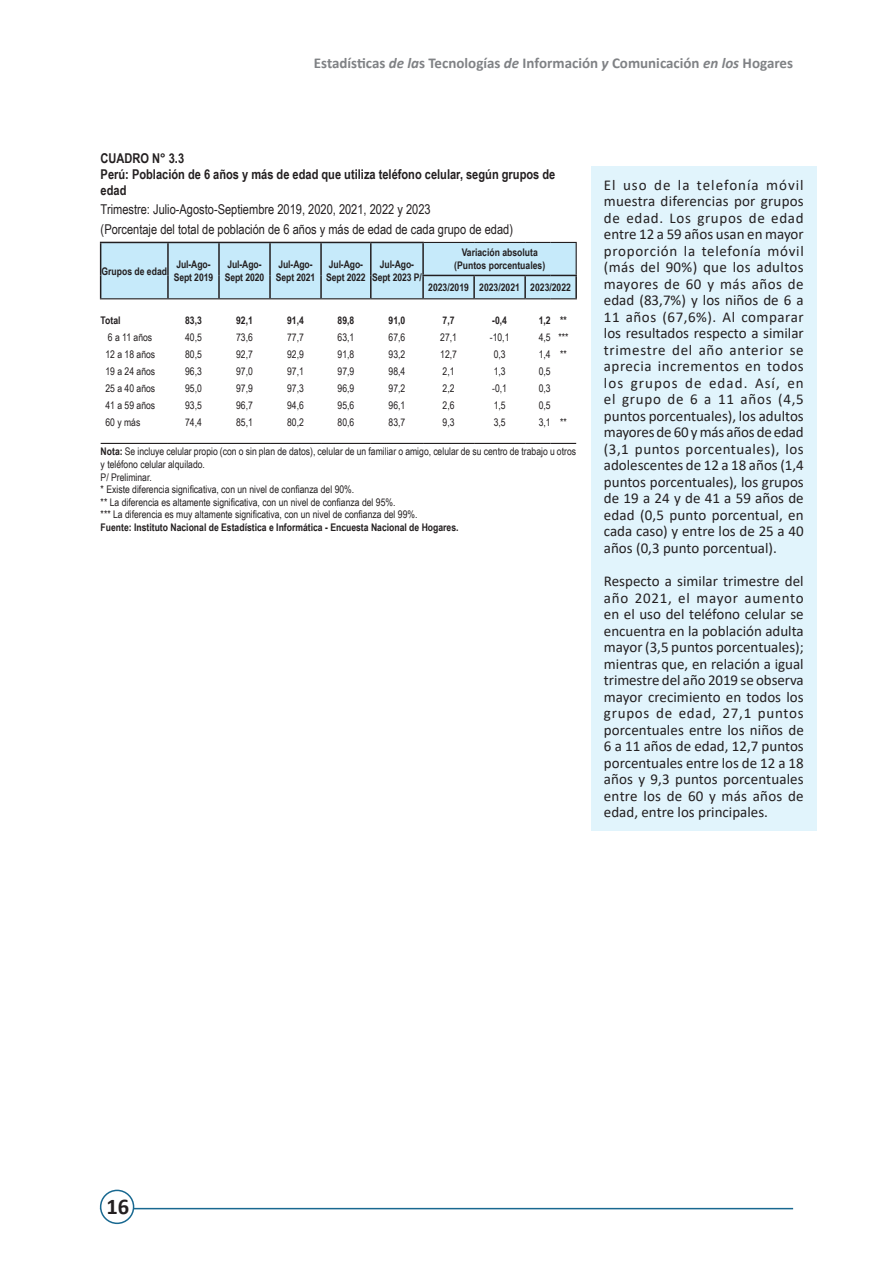
<style>
.page{position:relative;width:893px;height:1263px;background:#fff}
.page>*{position:absolute;margin:0;border:0;box-sizing:border-box;transform-origin:0 0}
.t1{font:700 22.5px "Calibri";color:#231f20}
.t2{font:15px/16.5px "Calibri";color:#231f20;text-align:justify}
.t3{font:700 15px "Calibri";color:#808285}
.t4{font:13.5px "Arial Narrow";color:#231f20}
.t5{font:700 13.5px/16.2px "Arial Narrow";color:#231f20}
.t6{font:10.5px/12.6px "Arial Narrow";color:#231f20}
.t7{font:700 10.5px/12.6px "Arial Narrow";color:#231f20}
.s1{font-style:italic}
.s2{font-weight:700}
</style>
<div class="page">
<hr style="left:100px;top:1208px;width:693px;height:1px;background:#186890">
<div style="left:101px;top:1190px;width:33px;height:33px;background:#fff;border-radius:50%"></div>
<div style="left:100px;top:1190px;width:34px;height:34px;border:2px solid #186890;border-radius:50%"></div>
<div style="left:591px;top:166px;width:225px;height:664px;background:#e1f4fc"></div>
<hr style="left:101px;top:443px;width:67px;height:1px;background:#231f20">
<hr style="left:168px;top:443px;width:51px;height:1px;background:#231f20">
<hr style="left:219px;top:443px;width:51px;height:1px;background:#231f20">
<hr style="left:270px;top:443px;width:51px;height:1px;background:#231f20">
<hr style="left:321px;top:443px;width:50px;height:1px;background:#231f20">
<hr style="left:371px;top:443px;width:52px;height:1px;background:#231f20">
<hr style="left:423px;top:443px;width:51px;height:1px;background:#231f20">
<hr style="left:474px;top:443px;width:51px;height:1px;background:#231f20">
<svg style="left:525px;top:443px;width:51px;height:1px"></svg>
<svg style="left:100px;top:242px;width:477px;height:57px;background:#bddfee"></svg>
<p class="t3" style="left:314px;top:52px;width:481px">Estadísticas <span class="s1">de la</span>s Tecnologías <span class="s1">de</span> Información <span class="s1">y</span> Comunicación <span class="s1">en los</span> Hogares</p>
<p class="t5" style="left:101px;top:149px;width:85px">CUADRO N° 3.3</p>
<p class="t5" style="left:101px;top:165px;width:456px">Perú: Población de 6 años y más de edad que utiliza teléfono celular, según grupos de edad</p>
<p class="t4" style="left:101px;top:200px;width:332px">Trimestre: Julio-Agosto-Septiembre 2019, 2020, 2021, 2022 y 2023</p>
<p class="t4" style="left:101px;top:219px;width:414px">(Porcentaje del total de población de 6 años y más de edad de cada grupo de edad)</p>
<p class="t7" style="left:102px;top:264px;width:67px">Grupos de edad</p>
<p class="t7" style="left:174px;top:258px;width:41px">Jul-Ago-<br>Sept 2019</p>
<p class="t7" style="left:225px;top:258px;width:41px">Jul-Ago-<br>Sept 2020</p>
<p class="t7" style="left:276px;top:258px;width:41px">Jul-Ago-<br>Sept 2021</p>
<p class="t7" style="left:326px;top:258px;width:41px">Jul-Ago-<br>Sept 2022</p>
<p class="t7" style="left:372px;top:258px;width:51px;text-align:center">Jul-Ago-<br>Sept 2023 P/</p>
<p class="t7" style="left:462px;top:246px;width:78px">Variación absoluta</p>
<p class="t7" style="left:454px;top:258px;width:92px">(Puntos porcentuales)</p>
<p class="t7" style="left:428px;top:281px;width:42px">2023/2019</p>
<p class="t7" style="left:479px;top:281px;width:42px">2023/2021</p>
<p class="t7" style="left:530px;top:281px;width:42px">2023/2022</p>
<p class="t7" style="left:101px;top:313px;width:21px">Total</p>
<p class="t7" style="left:185px;top:313px;width:18px">83,3</p>
<p class="t7" style="left:236px;top:313px;width:18px">92,1</p>
<p class="t7" style="left:287px;top:313px;width:18px">91,4</p>
<p class="t7" style="left:338px;top:313px;width:18px">89,8</p>
<p class="t7" style="left:389px;top:313px;width:18px">91,0</p>
<p class="t7" style="left:443px;top:313px;width:13px">7,7</p>
<p class="t7" style="left:492px;top:313px;width:16px">-0,4</p>
<p class="t7" style="left:539px;top:313px;width:13px">1,2</p>
<p class="t7" style="left:560px;top:313px;width:8px">**</p>
<p class="t6" style="left:108px;top:331px;width:46px">6 a 11 años</p>
<p class="t6" style="left:185px;top:331px;width:18px">40,5</p>
<p class="t6" style="left:236px;top:331px;width:18px">73,6</p>
<p class="t6" style="left:287px;top:331px;width:18px">77,7</p>
<p class="t6" style="left:338px;top:331px;width:18px">63,1</p>
<p class="t6" style="left:389px;top:331px;width:18px">67,6</p>
<p class="t6" style="left:440px;top:331px;width:18px">27,1</p>
<p class="t6" style="left:490px;top:331px;width:21px">-10,1</p>
<p class="t6" style="left:539px;top:331px;width:13px">4,5</p>
<p class="t6" style="left:558px;top:331px;width:12px">***</p>
<p class="t6" style="left:105px;top:348px;width:51px">12 a 18 años</p>
<p class="t6" style="left:185px;top:348px;width:18px">80,5</p>
<p class="t6" style="left:236px;top:348px;width:18px">92,7</p>
<p class="t6" style="left:287px;top:348px;width:18px">92,9</p>
<p class="t6" style="left:338px;top:348px;width:18px">91,8</p>
<p class="t6" style="left:389px;top:348px;width:18px">93,2</p>
<p class="t6" style="left:440px;top:348px;width:18px">12,7</p>
<p class="t6" style="left:494px;top:348px;width:13px">0,3</p>
<p class="t6" style="left:539px;top:348px;width:13px">1,4</p>
<p class="t6" style="left:560px;top:348px;width:8px">**</p>
<p class="t6" style="left:105px;top:365px;width:51px">19 a 24 años</p>
<p class="t6" style="left:185px;top:365px;width:18px">96,3</p>
<p class="t6" style="left:236px;top:365px;width:18px">97,0</p>
<p class="t6" style="left:287px;top:365px;width:18px">97,1</p>
<p class="t6" style="left:338px;top:365px;width:18px">97,9</p>
<p class="t6" style="left:389px;top:365px;width:18px">98,4</p>
<p class="t6" style="left:443px;top:365px;width:13px">2,1</p>
<p class="t6" style="left:494px;top:365px;width:13px">1,3</p>
<p class="t6" style="left:539px;top:365px;width:13px">0,5</p>
<p class="t6" style="left:105px;top:382px;width:51px">25 a 40 años</p>
<p class="t6" style="left:185px;top:382px;width:18px">95,0</p>
<p class="t6" style="left:236px;top:382px;width:18px">97,9</p>
<p class="t6" style="left:287px;top:382px;width:18px">97,3</p>
<p class="t6" style="left:338px;top:382px;width:18px">96,9</p>
<p class="t6" style="left:389px;top:382px;width:18px">97,2</p>
<p class="t6" style="left:443px;top:382px;width:13px">2,2</p>
<p class="t6" style="left:492px;top:382px;width:16px">-0,1</p>
<p class="t6" style="left:539px;top:382px;width:13px">0,3</p>
<p class="t6" style="left:105px;top:399px;width:51px">41 a 59 años</p>
<p class="t6" style="left:185px;top:399px;width:18px">93,5</p>
<p class="t6" style="left:236px;top:399px;width:18px">96,7</p>
<p class="t6" style="left:287px;top:399px;width:18px">94,6</p>
<p class="t6" style="left:338px;top:399px;width:18px">95,6</p>
<p class="t6" style="left:389px;top:399px;width:18px">96,1</p>
<p class="t6" style="left:443px;top:399px;width:13px">2,6</p>
<p class="t6" style="left:494px;top:399px;width:13px">1,5</p>
<p class="t6" style="left:539px;top:399px;width:13px">0,5</p>
<p class="t6" style="left:105px;top:416px;width:36px">60 y más</p>
<p class="t6" style="left:185px;top:416px;width:18px">74,4</p>
<p class="t6" style="left:236px;top:416px;width:18px">85,1</p>
<p class="t6" style="left:287px;top:416px;width:18px">80,2</p>
<p class="t6" style="left:338px;top:416px;width:18px">80,6</p>
<p class="t6" style="left:389px;top:416px;width:18px">83,7</p>
<p class="t6" style="left:443px;top:416px;width:13px">9,3</p>
<p class="t6" style="left:494px;top:416px;width:13px">3,5</p>
<p class="t6" style="left:539px;top:416px;width:13px">3,1</p>
<p class="t6" style="left:560px;top:416px;width:8px">**</p>
<p class="t6" style="left:101px;top:445px;width:477px"><span class="s2">Nota:</span> Se incluye celular propio (con o sin plan de datos), celular de un familiar o amigo, celular de su centro de trabajo u otros y teléfono celular alquilado.</p>
<p class="t6" style="left:101px;top:470px;width:53px">P/ Preliminar.</p>
<p class="t6" style="left:101px;top:483px;width:255px">* Existe diferencia significativa, con un nivel de confianza del 90%.</p>
<p class="t6" style="left:101px;top:495px;width:296px">** La diferencia es altamente significativa, con un nivel de confianza del 95%.</p>
<p class="t6" style="left:101px;top:508px;width:318px">*** La diferencia es muy altamente significativa, con un nivel de confianza del 99%.</p>
<p class="t7" style="left:101px;top:520px;width:359px">Fuente: Instituto Nacional de Estadística e Informática - Encuesta Nacional de Hogares.</p>
<p class="t2" style="left:604px;top:176px;width:201px">El uso de la telefonía móvil muestra diferencias por grupos de edad. Los grupos de edad entre 12 a 59 años usan en mayor proporción la telefonía móvil (más del 90%) que los adultos mayores de 60 y más años de edad (83,7%) y los niños de 6 a 11 años (67,6%). Al comparar los resultados respecto a similar trimestre del año anterior se aprecia incrementos en todos los grupos de edad. Así, en el grupo de 6 a 11 años (4,5 puntos porcentuales), los adultos mayores de 60 y más años de edad (3,1 puntos porcentuales), los adolescentes de 12 a 18 años (1,4 puntos porcentuales), los grupos de 19 a 24 y de 41 a 59 años de edad (0,5 punto porcentual, en cada caso) y entre los de 25 a 40 años (0,3 punto porcentual).</p>
<p class="t2" style="left:604px;top:573px;width:201px">Respecto a similar trimestre del año 2021, el mayor aumento en el uso del teléfono celular se encuentra en la población adulta mayor (3,5 puntos porcentuales); mientras que, en relación a igual trimestre del año 2019 se observa mayor crecimiento en todos los grupos de edad, 27,1 puntos porcentuales entre los niños de 6 a 11 años de edad, 12,7 puntos porcentuales entre los de 12 a 18 años y 9,3 puntos porcentuales entre los de 60 y más años de edad, entre los principales.</p>
<h1 class="t1" style="left:106px;top:1190px;width:24px">16</h1>
</div>
